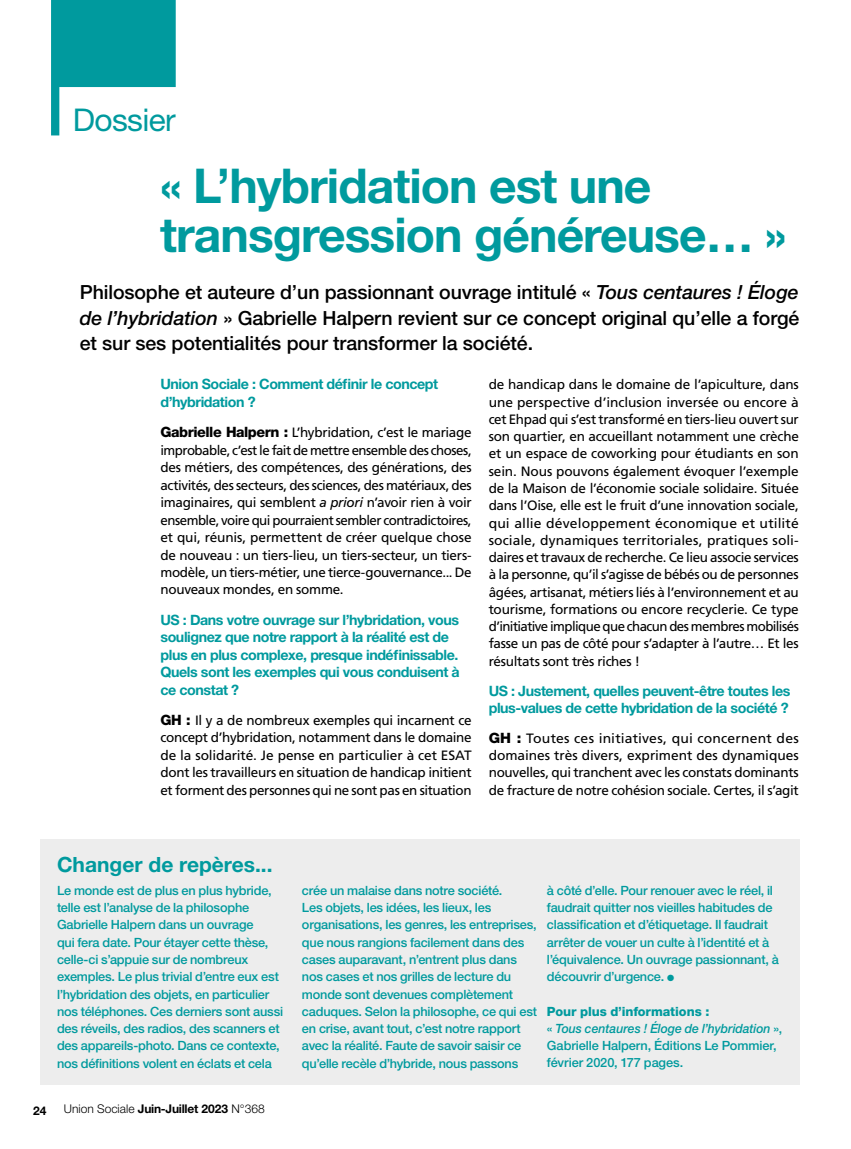
<style>
.page{position:relative;width:851px;height:1149px;background:#fff}
.page>*{position:absolute;margin:0;border:0;box-sizing:border-box;transform-origin:0 0}
.t1{font:700 48px/49.5px "Helvetica Neue LT Std";letter-spacing:-.02em;color:#009a9e}
.t2{font:31.35px "Helvetica Neue LT Std";letter-spacing:-.02em;color:#009a9e}
.t3{font:700 21px "Helvetica Neue LT Std";color:#009a9e}
.t4{font:500 19.5px/25.5px "Helvetica Neue LT Std";letter-spacing:-.005em;color:#000;text-align:justify}
.t5{font:700 14.25px/17.4px "Helvetica Neue LT Std";letter-spacing:-.03em;color:#009a9e}
.t6{font:13.5px/17.2px "Frutiger";letter-spacing:-.025em;color:#000;text-align:justify}
.t7{font:500 12.75px/17.2px "Helvetica Neue LT Std";letter-spacing:-.015em;color:#009a9e}
.t8{font:500 12.75px/17.2px "Helvetica Neue LT Std";letter-spacing:-.015em;color:#009a9e;scale:.96 1}
.t9{font:300 12px "Helvetica Neue LT Std";color:#000}
.t10{font:700 12px "Helvetica Neue LT Std";color:#000}
.s1{font-style:italic}
.s2{font-family:"Helvetica Neue LT Std";font-weight:800;font-size:14.25px}
.s3{font-weight:800}
.s4{font-weight:700}
</style>
<div class="page">
<svg style="left:51px;top:0;width:125px;height:135px"></svg>
<div style="left:40px;top:839px;width:759px;height:245px;background:#ededed"></div>
<h2 class="t2" style="left:73px;top:101px;width:104px">Dossier</h2>
<h1 class="t1" style="left:160px;top:160px;width:627px">« L’hybridation est une transgression généreuse… »</h1>
<h3 class="t4" style="left:80px;top:279px;width:721px">Philosophe et auteure d’un passionnant ouvrage intitulé « <span class="s1">Tous centaures ! Éloge de l’hybridation</span> » Gabrielle Halpern revient sur ce concept original qu’elle a forgé et sur ses potentialités pour transformer la société.</h3>
<p class="t6" style="left:488px;top:376px;width:311px">de handicap dans le domaine de l’apiculture, dans une perspective d’inclusion inversée ou encore à cet Ehpad qui s’est transformé en tiers-lieu ouvert sur son quartier, en accueillant notamment une crèche et un espace de coworking pour étudiants en son sein. Nous pouvons également évoquer l’exemple de la Maison de l’économie sociale solidaire. Située dans l’Oise, elle est le fruit d’une innovation sociale, qui allie développement économique et utilité sociale, dynamiques territoriales, pratiques soli&shy;daires et travaux de recherche. Ce lieu associe services à la personne, qu’il s’agisse de bébés ou de personnes âgées, artisanat, métiers liés à l’environnement et au tourisme, formations ou encore recyclerie. Ce type d’initiative implique que chacun des membres mobilisés fasse un pas de côté pour s’adapter à l’autre… Et les résultats sont très riches !</p>
<p class="t5" style="left:488px;top:681px;width:303px">US : Justement, quelles peuvent-être toutes les plus-values de cette hybridation de la société ?</p>
<p class="t6" style="left:488px;top:729px;width:311px"><span class="s2">GH :</span> Toutes ces initiatives, qui concernent des domaines très divers, expriment des dynamiques nouvelles, qui tranchent avec les constats dominants de fracture de notre cohésion sociale. Certes, il s’agit</p>
<p class="t5" style="left:160px;top:375px;width:279px">Union Sociale : Comment définir le concept d’hybridation ?</p>
<p class="t6" style="left:160px;top:423px;width:313px"><span class="s2">Gabrielle Halpern :</span> L’hybridation, c’est le mariage improbable, c’est le fait de mettre ensemble des choses, des métiers, des compétences, des générations, des activités, des secteurs, des sciences, des matériaux, des imaginaires, qui semblent <span class="s1">a priori</span> n’avoir rien à voir ensemble, voire qui pourraient sembler contradictoires, et qui, réunis, permettent de créer quelque chose de nouveau : un tiers-lieu, un tiers-secteur, un tiers&shy;modèle, un tiers-métier, une tierce-gouvernance... De nouveaux mondes, en somme.</p>
<p class="t5" style="left:160px;top:610px;width:301px">US : Dans votre ouvrage sur l’hybridation, vous soulignez que notre rapport à la réalité est de plus en plus complexe, presque indéfinissable.<br>Quels sont les exemples qui vous conduisent à ce constat ?</p>
<p class="t6" style="left:160px;top:711px;width:313px"><span class="s2">GH :</span> Il y a de nombreux exemples qui incarnent ce concept d’hybridation, notamment dans le domaine de la solidarité. Je pense en particulier à cet ESAT dont les travailleurs en situation de handicap initient et forment des personnes qui ne sont pas en situation</p>
<h3 class="t3" style="left:57px;top:850px;width:217px">Changer de repères...</h3>
<p class="t7" style="left:57px;top:881px;width:228px">Le monde est de plus en plus hybride, telle est l’analyse de la philosophe Gabrielle Halpern dans un ouvrage<br>qui fera date. Pour étayer cette thèse, celle-ci s’appuie sur de nombreux exemples. Le plus trivial d’entre eux est l’hybridation des objets, en particulier nos téléphones. Ces derniers sont aussi des réveils, des radios, des scanners et des appareils-photo. Dans ce contexte, nos définitions volent en éclats et cela</p>
<p class="t7" style="left:302px;top:881px;width:236px">crée un malaise dans notre société.<br>Les objets, les idées, les lieux, les organisations, les genres, les entreprises, que nous rangions facilement dans des cases auparavant, n’entrent plus dans nos cases et nos grilles de lecture du monde sont devenues complètement caduques. Selon la philosophe, ce qui est en crise, avant tout, c’est notre rapport avec la réalité. Faute de savoir saisir ce qu’elle recèle d’hybride, nous passons</p>
<p class="t7" style="left:547px;top:881px;width:233px">à côté d’elle. Pour renouer avec le réel, il faudrait quitter nos vieilles habitudes de classification et d’étiquetage. Il faudrait arrêter de vouer un culte à l’identité et à l’équivalence. Un ouvrage passionnant, à découvrir d’urgence. ●</p>
<p class="t8" style="left:547px;top:1001px;width:246px"><span class="s3">Pour plus d’informations :<br></span>« <span class="s1">Tous centaures ! Éloge de l’hybridation</span> », Gabrielle Halpern, Éditions Le Pommier, février 2020, 177 pages.</p>
<p class="t10" style="left:33px;top:1102px;width:15px">24</p>
<p class="t9" style="left:64px;top:1100px;width:202px">Union Sociale <span class="s4">Juin-Juillet 2023</span> N°368</p>
</div>
